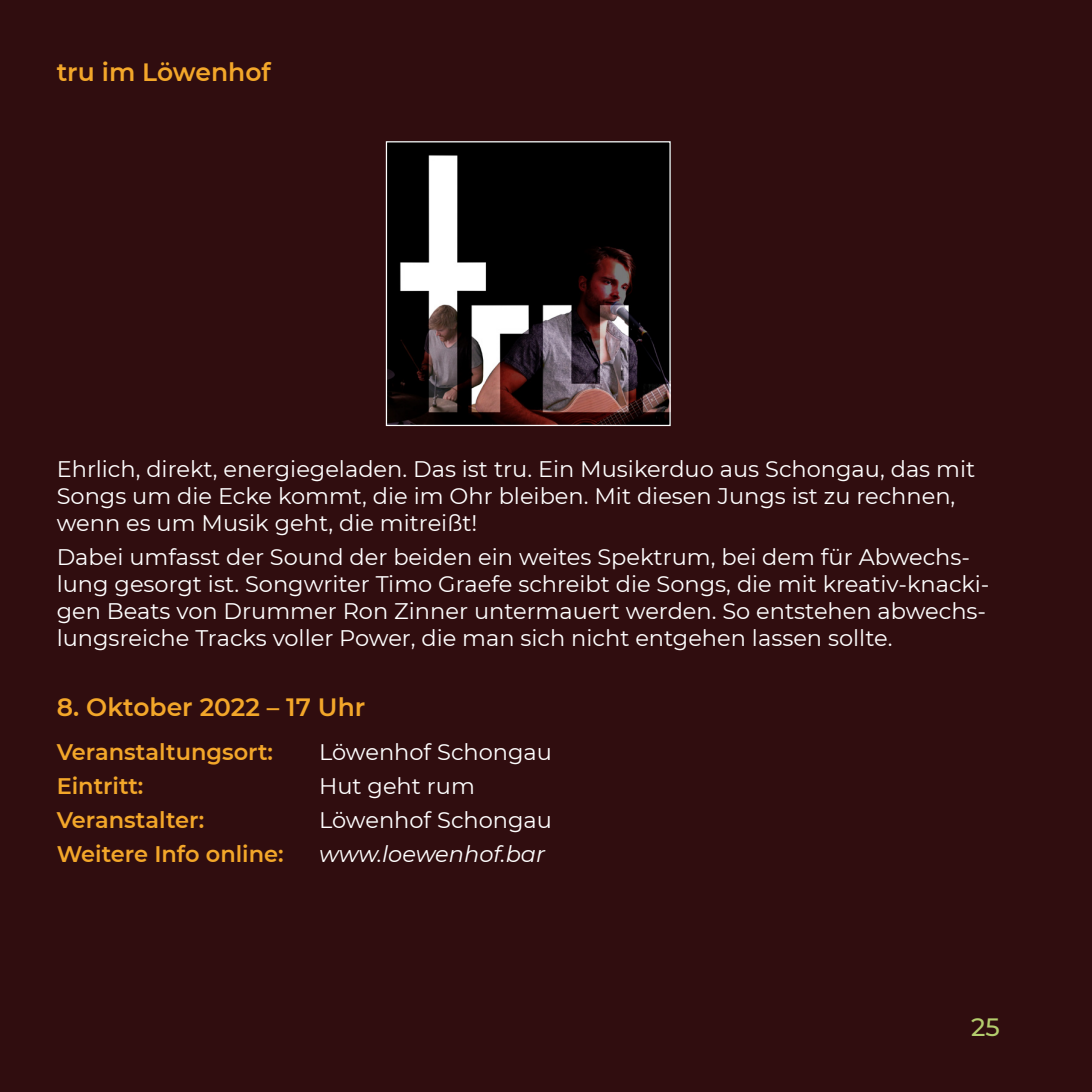
<style>
.page{position:relative;width:1092px;height:1092px;background:#fff}
.page>*{position:absolute;margin:0;border:0;box-sizing:border-box;transform-origin:0 0}
.t1{font:600 25px "Montserrat";color:#f3a72a}
.t2{font:500 25px "Montserrat";color:#b4cd6d}
.t3{font:22.5px/27px "Montserrat";color:#fff}
.t4{font:600 22.5px "Montserrat";color:#f3a72a}
.t5{font:italic 22.5px "Montserrat";color:#fff}
</style>
<div class="page">
<div style="left:0;top:0;width:1091px;height:1091px;background:#300d0f"></div>
<img style="left:388px;top:143px;width:280px;height:281px">
<div style="left:386px;top:141px;width:284px;height:285px;border:1px solid #fff"></div>
<p class="t1" style="left:57px;top:54px;width:215px">tru im Löwenhof</p>
<p class="t3" style="left:57px;top:454px;width:919px">Ehrlich, direkt, energiegeladen. Das ist tru. Ein Musikerduo aus Schongau, das mit<br>Songs um die Ecke kommt, die im Ohr bleiben. Mit diesen Jungs ist zu rechnen, wenn es um Musik geht, die mitreißt!</p>
<p class="t3" style="left:57px;top:542px;width:934px">Dabei umfasst der Sound der beiden ein weites Spektrum, bei dem für Abwechs&shy;lung gesorgt ist. Songwriter Timo Graefe schreibt die Songs, die mit kreativ-knacki&shy;gen Beats von Drummer Ron Zinner untermauert werden. So entstehen abwechs&shy;lungsreiche Tracks voller Power, die man sich nicht entgehen lassen sollte.</p>
<p class="t1" style="left:57px;top:689px;width:310px">8. Oktober 2022 – 17 Uhr</p>
<p class="t4" style="left:57px;top:735px;width:218px">Veranstaltungsort:</p>
<p class="t3" style="left:319px;top:737px;width:234px">Löwenhof Schongau</p>
<p class="t4" style="left:57px;top:770px;width:88px">Eintritt:</p>
<p class="t3" style="left:319px;top:771px;width:157px">Hut geht rum</p>
<p class="t4" style="left:57px;top:804px;width:149px">Veranstalter:</p>
<p class="t3" style="left:319px;top:805px;width:234px">Löwenhof Schongau</p>
<p class="t4" style="left:57px;top:838px;width:228px">Weitere Info online:</p>
<p class="t5" style="left:319px;top:838px;width:227px">www.loewenhof.bar</p>
<p class="t2" style="left:971px;top:1009px;width:30px">25</p>
</div>
